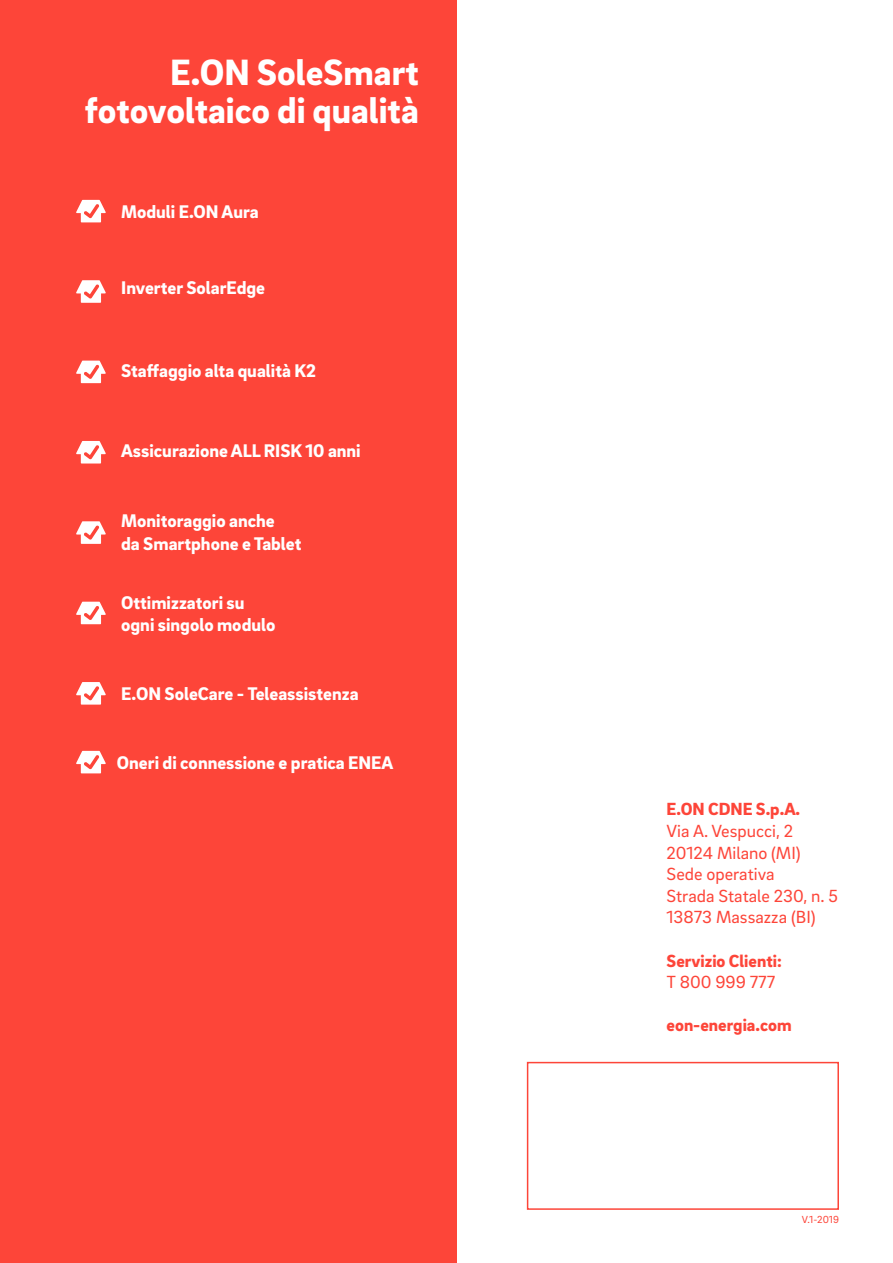
<style>
.page{position:relative;width:893px;height:1263px;background:#fff}
.page>*{position:absolute;margin:0;border:0;box-sizing:border-box;transform-origin:0 0}
.t1{font:900 37.5px/37.5px "EON Brix Sans";color:#fff;text-align:right}
.t2{font:900 18.75px/22.5px "EON Brix Sans";color:#fff}
.t3{font:18px/21.6px "EON Brix Sans";color:#fd4539}
.t4{font:900 18px "EON Brix Sans";color:#fd4539}
.t5{font:10.5px "EON Brix Sans";color:#fd4539}
</style>
<div class="page">
<div style="left:0;top:0;width:456px;height:1263px;background:#fd4539"></div>
<div style="left:527px;top:1062px;width:312px;height:148px;border:2px solid #fd4539"></div>
<svg style="left:76px;top:200px;width:30px;height:22px"></svg>
<svg style="left:76px;top:280px;width:30px;height:23px"></svg>
<svg style="left:76px;top:361px;width:30px;height:22px"></svg>
<svg style="left:76px;top:441px;width:30px;height:22px"></svg>
<svg style="left:76px;top:521px;width:30px;height:23px"></svg>
<svg style="left:76px;top:602px;width:30px;height:22px"></svg>
<svg style="left:76px;top:682px;width:30px;height:23px"></svg>
<svg style="left:76px;top:751px;width:30px;height:22px"></svg>
<h1 class="t1" style="left:85px;top:52px;width:335px">E.ON SoleSmart fotovoltaico di qualità</h1>
<p class="t2" style="left:121px;top:200px;width:139px">Moduli E.ON Aura</p>
<p class="t2" style="left:121px;top:276px;width:145px">Inverter SolarEdge</p>
<p class="t2" style="left:121px;top:358px;width:196px">Staffaggio alta qualità K2</p>
<p class="t2" style="left:121px;top:438px;width:241px">Assicurazione ALL RISK 10 anni</p>
<p class="t2" style="left:121px;top:509px;width:182px">Monitoraggio anche<br>da Smartphone e Tablet</p>
<p class="t2" style="left:121px;top:590px;width:156px">Ottimizzatori su ogni singolo modulo</p>
<p class="t2" style="left:121px;top:682px;width:239px">E.ON SoleCare - Teleassistenza</p>
<p class="t2" style="left:117px;top:750px;width:278px">Oneri di connessione e pratica ENEA</p>
<p class="t4" style="left:666px;top:797px;width:135px">E.ON CDNE S.p.A.</p>
<p class="t3" style="left:666px;top:819px;width:173px">Via A. Vespucci, 2<br>20124 Milano (MI)<br>Sede operativa<br>Strada Statale 230, n. 5<br>13873 Massazza (BI)</p>
<p class="t4" style="left:666px;top:949px;width:117px">Servizio Clienti:</p>
<p class="t3" style="left:666px;top:971px;width:110px">T 800 999 777</p>
<p class="t4" style="left:666px;top:1013px;width:127px">eon-energia.com</p>
<p class="t5" style="left:802px;top:1212px;width:39px">V.1-2019</p>
</div>
